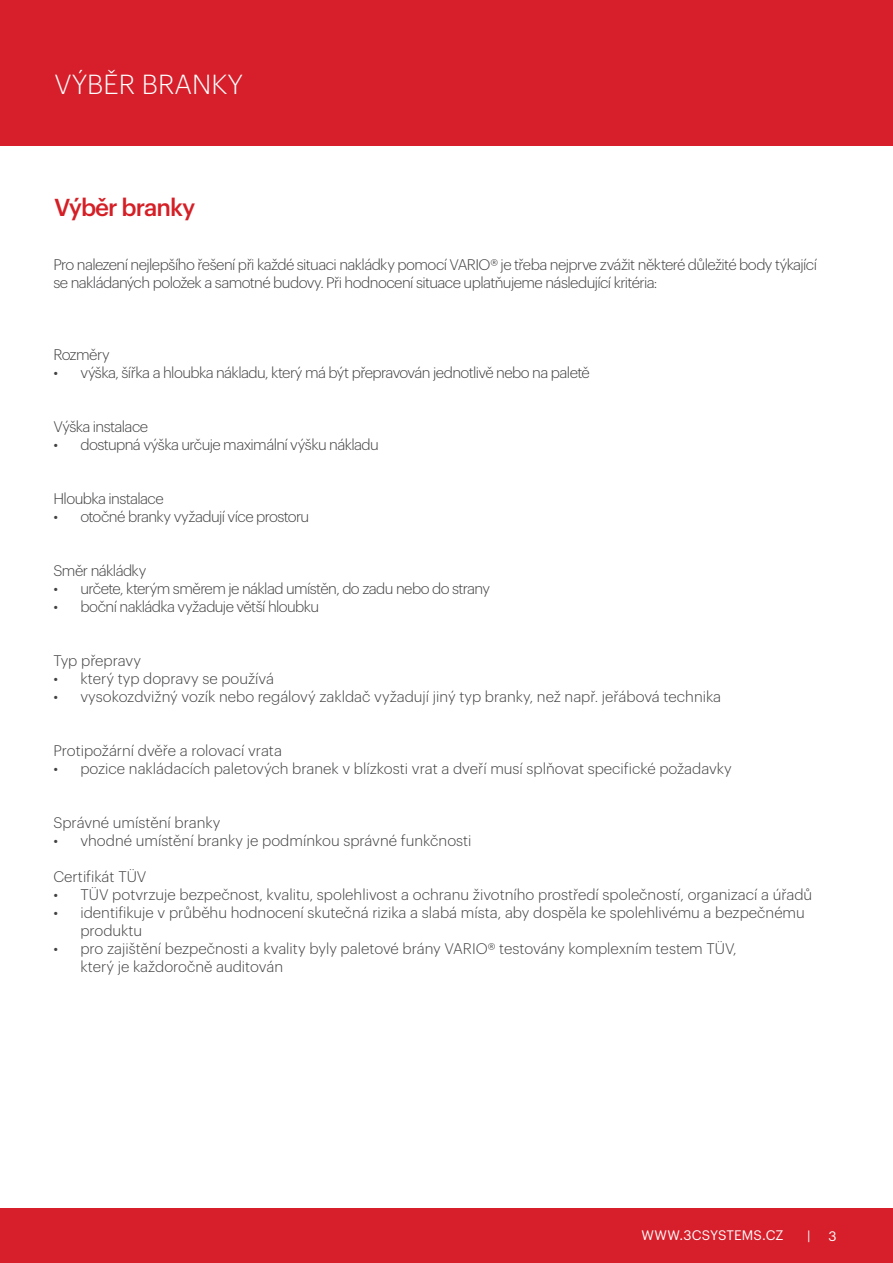
<style>
.page{position:relative;width:893px;height:1263px;background:#fff}
.page>*{position:absolute;margin:0;border:0;box-sizing:border-box;transform-origin:0 0}
.t1{font:300 27px "Graphik";color:#fff}
.t2{font:500 24px "Graphik";letter-spacing:-.04em;color:#d51f26}
.t3{font:300 15px/18px "Graphik";letter-spacing:-.01em;color:#414042}
.t4{font:300 15px/18px "Graphik";letter-spacing:-.04em;color:#414042}
.t5{font:300 15px "Graphik";letter-spacing:-.035em;color:#414042}
.t6{font:13.5px "Graphik";letter-spacing:.01em;color:#fff}
</style>
<div class="page">
<div style="left:0;top:0;width:893px;height:146px;background:#d61f2b"></div>
<div style="left:0;top:1209px;width:893px;height:54px;background:#d61f2b"></div>
<h1 class="t1" style="left:55px;top:64px;width:190px">VÝBĚR BRANKY</h1>
<h2 class="t2" style="left:54px;top:189px;width:143px">Výběr branky</h2>
<p class="t4" style="left:53px;top:254px;width:765px">Pro nalezení nejlepšího řešení při každé situaci nakládky pomocí VARIO® je třeba nejprve zvážit některé důležité body týkající se nakládaných položek a samotné budovy. Při hodnocení situace uplatňujeme následující kritéria:</p>
<p class="t5" style="left:53px;top:344px;width:58px">Rozměry</p>
<p class="t4" style="left:53px;top:362px;width:538px">• výška, šířka a hloubka nákladu, který má být přepravován jednotlivě nebo na paletě</p>
<p class="t4" style="left:53px;top:416px;width:96px">Výška instalace</p>
<p class="t4" style="left:53px;top:434px;width:327px">• dostupná výška určuje maximální výšku nákladu</p>
<p class="t4" style="left:53px;top:488px;width:112px">Hloubka instalace</p>
<p class="t4" style="left:53px;top:506px;width:257px">• otočné branky vyžadují více prostoru</p>
<p class="t5" style="left:53px;top:560px;width:94px">Směr nákládky</p>
<p class="t4" style="left:53px;top:578px;width:438px">• určete, kterým směrem je náklad umístěn, do zadu nebo do strany</p>
<p class="t4" style="left:53px;top:596px;width:267px">• boční nakládka vyžaduje větší hloubku</p>
<p class="t3" style="left:53px;top:650px;width:89px">Typ přepravy</p>
<p class="t3" style="left:53px;top:668px;width:222px">• který typ dopravy se používá</p>
<p class="t3" style="left:53px;top:686px;width:669px">• vysokozdvižný vozík nebo regálový zakldač vyžadují jiný typ branky, než např. jeřábová technika</p>
<p class="t3" style="left:53px;top:740px;width:230px">Protipožární dvěře a rolovací vrata</p>
<p class="t3" style="left:53px;top:758px;width:680px">• pozice nakládacích paletových branek v blízkosti vrat a dveří musí splňovat specifické požadavky</p>
<p class="t3" style="left:53px;top:812px;width:168px">Správné umístění branky</p>
<p class="t3" style="left:53px;top:830px;width:420px">• vhodné umístění branky je podmínkou správné funkčnosti</p>
<p class="t3" style="left:53px;top:866px;width:95px">Certifikát TÜV</p>
<p class="t3" style="left:53px;top:884px;width:760px">• TÜV potvrzuje bezpečnost, kvalitu, spolehlivost a ochranu životního prostředí společností, organizací a úřadů</p>
<p class="t3" style="left:80px;top:902px;width:726px;text-indent:-27px">• identifikuje v průběhu hodnocení skutečná rizika a slabá místa, aby dospěla ke spolehlivému a bezpečnému produktu</p>
<p class="t3" style="left:80px;top:938px;width:658px;text-indent:-27px">• pro zajištění bezpečnosti a kvality byly paletové brány VARIO® testovány komplexním testem TÜV, který je každoročně auditován</p>
<p class="t6" style="left:641px;top:1225px;width:144px">WWW.3CSYSTEMS.CZ</p>
<p class="t6" style="left:807px;top:1226px;width:5px">|</p>
<p class="t6" style="left:828px;top:1226px;width:10px">3</p>
</div>
